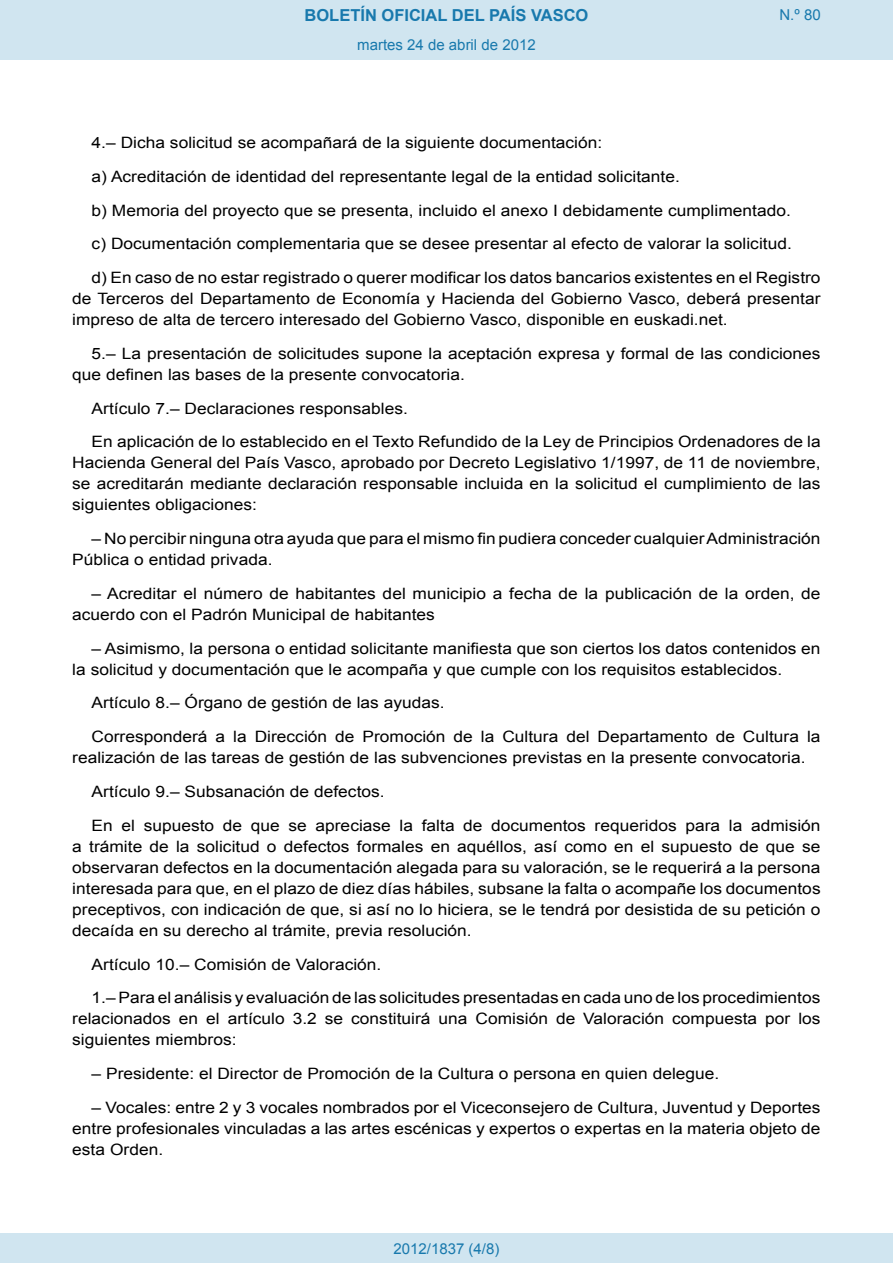
<style>
.page{position:relative;width:893px;height:1263px;background:#fff}
.page>*{position:absolute;margin:0;border:0;box-sizing:border-box;transform-origin:0 0}
.t1{font:700 16.5px "Arial";color:#1879ad}
.BOPVDetalle{font:15.6px/21px "Arial";color:#000;text-align:justify;scale:1.11 1}
.Paginacion_Centro{font:15px "Arial";color:#1879ad}
</style>
<div class="page">
<div style="left:0;top:0;width:893px;height:60px;background:#d0e5f0"></div>
<div style="left:0;top:1233px;width:893px;height:30px;background:#d0e5f0"></div>
<p class="t1" style="left:305px;top:4px;width:285px">BOLETÍN OFICIAL DEL PAÍS VASCO</p>
<p class="Paginacion_Centro" style="left:357px;top:35px;width:180px">martes 24 de abril de 2012</p>
<p class="Paginacion_Centro" style="left:779px;top:5px;width:43px">N.º 80</p>
<p class="BOPVDetalle" style="left:92px;top:132px;width:462px">4.– Dicha solicitud se acompañará de la siguiente documentación:</p>
<p class="BOPVDetalle" style="left:92px;top:166px;width:531px">a) Acreditación de identidad del representante legal de la entidad solicitante.</p>
<p class="BOPVDetalle" style="left:92px;top:200px;width:631px">b) Memoria del proyecto que se presenta, incluido el anexo I debidamente cumplimentado.</p>
<p class="BOPVDetalle" style="left:92px;top:234px;width:632px">c) Documentación complementaria que se desee presentar al efecto de valorar la solicitud.</p>
<p class="BOPVDetalle" style="left:72px;top:267px;width:676px;text-indent:19px">d) En caso de no estar registrado o querer modificar los datos bancarios existentes en el Registro de Terceros del Departamento de Economía y Hacienda del Gobierno Vasco, deberá presentar impreso de alta de tercero interesado del Gobierno Vasco, disponible en euskadi.net.</p>
<p class="BOPVDetalle" style="left:72px;top:343px;width:676px;text-indent:19px">5.– La presentación de solicitudes supone la aceptación expresa y formal de las condiciones que definen las bases de la presente convocatoria.</p>
<p class="BOPVDetalle" style="left:92px;top:398px;width:286px">Artículo 7.– Declaraciones responsables.</p>
<p class="BOPVDetalle" style="left:72px;top:432px;width:676px;text-indent:19px">En aplicación de lo establecido en el Texto Refundido de la Ley de Principios Ordenadores de la Hacienda General del País Vasco, aprobado por Decreto Legislativo 1/1997, de 11 de noviembre, se acreditarán mediante declaración responsable incluida en la solicitud el cumplimiento de las siguientes obligaciones:</p>
<p class="BOPVDetalle" style="left:72px;top:528px;width:676px;text-indent:19px">– No percibir ninguna otra ayuda que para el mismo fin pudiera conceder cualquier Administración<br>Pública o entidad privada.</p>
<p class="BOPVDetalle" style="left:72px;top:583px;width:676px;text-indent:19px">– Acreditar el número de habitantes del municipio a fecha de la publicación de la orden, de acuerdo con el Padrón Municipal de habitantes</p>
<p class="BOPVDetalle" style="left:72px;top:638px;width:675px;text-indent:19px">– Asimismo, la persona o entidad solicitante manifiesta que son ciertos los datos contenidos en la solicitud y documentación que le acompaña y que cumple con los requisitos establecidos.</p>
<p class="BOPVDetalle" style="left:92px;top:693px;width:320px">Artículo 8.– Órgano de gestión de las ayudas.</p>
<p class="BOPVDetalle" style="left:72px;top:726px;width:676px;text-indent:19px">Corresponderá a la Dirección de Promoción de la Cultura del Departamento de Cultura la realización de las tareas de gestión de las subvenciones previstas en la presente convocatoria.</p>
<p class="BOPVDetalle" style="left:92px;top:781px;width:266px">Artículo 9.– Subsanación de defectos.</p>
<p class="BOPVDetalle" style="left:72px;top:815px;width:676px;text-indent:19px">En el supuesto de que se apreciase la falta de documentos requeridos para la admisión a trámite de la solicitud o defectos formales en aquéllos, así como en el supuesto de que se observaran defectos en la documentación alegada para su valoración, se le requerirá a la persona interesada para que, en el plazo de diez días hábiles, subsane la falta o acompañe los documentos preceptivos, con indicación de que, si así no lo hiciera, se le tendrá por desistida de su petición o decaída en su derecho al trámite, previa resolución.</p>
<p class="BOPVDetalle" style="left:92px;top:954px;width:263px">Artículo 10.– Comisión de Valoración.</p>
<p class="BOPVDetalle" style="left:72px;top:987px;width:676px;text-indent:19px">1.– Para el análisis y evaluación de las solicitudes presentadas en cada uno de los procedimientos relacionados en el artículo 3.2 se constituirá una Comisión de Valoración compuesta por los siguientes miembros:</p>
<p class="BOPVDetalle" style="left:92px;top:1063px;width:567px">– Presidente: el Director de Promoción de la Cultura o persona en quien delegue.</p>
<p class="BOPVDetalle" style="left:72px;top:1097px;width:676px;text-indent:19px">– Vocales: entre 2 y 3 vocales nombrados por el Viceconsejero de Cultura, Juventud y Deportes entre profesionales vinculadas a las artes escénicas y expertos o expertas en la materia objeto de esta Orden.</p>
<p class="Paginacion_Centro" style="left:393px;top:1238px;width:107px">2012/1837 (4/8)</p>
</div>
